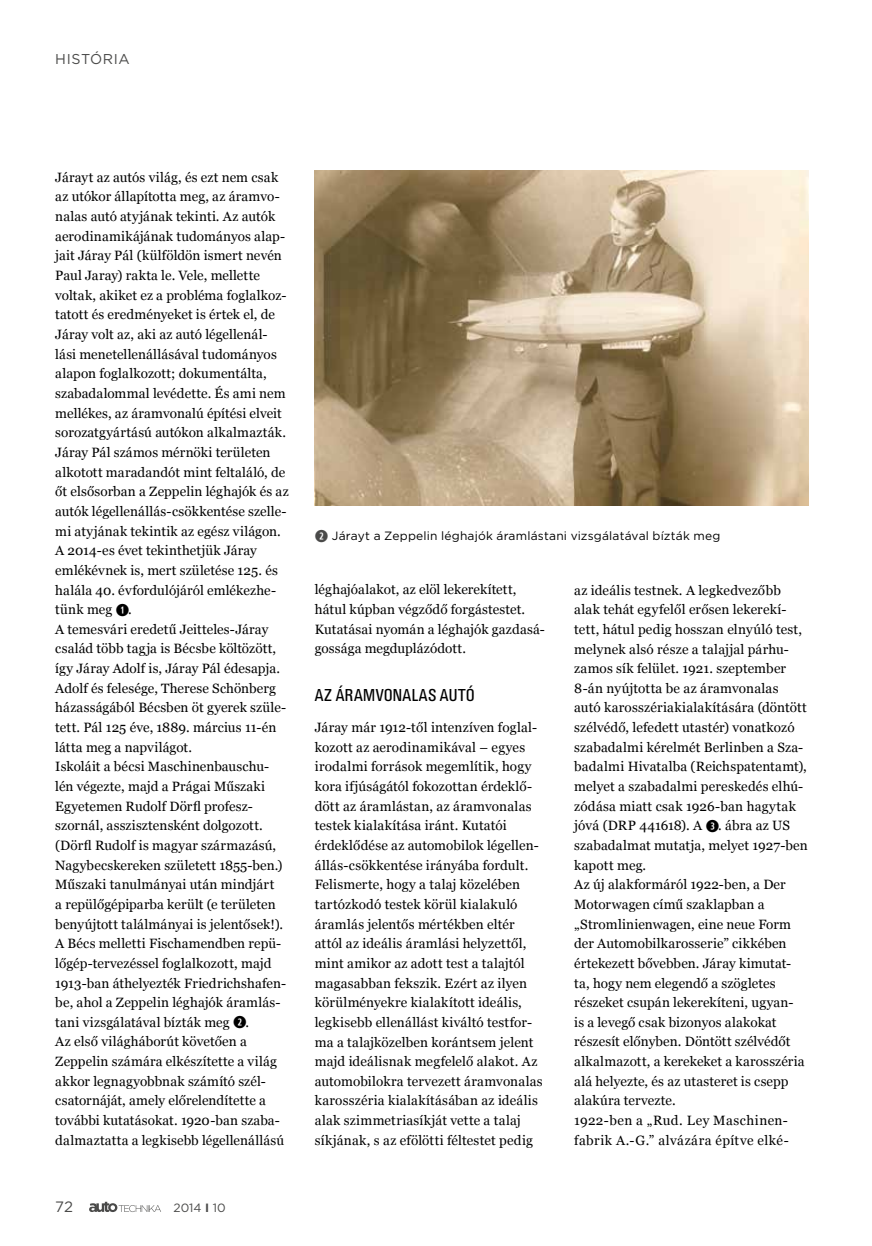
<style>
.page{position:relative;width:872px;height:1246px;background:#fff}
.page>*{position:absolute;margin:0;border:0;box-sizing:border-box;transform-origin:0 0}
.t1{font:18px "U001 Con";letter-spacing:.025em;color:#000}
.t2{font:15px "Gotham";color:#4a4a49}
.t3{font:14.25px "Gotham";letter-spacing:.04em;color:#4a4a49}
.t4{font:13.5px/19.6px "Georgia";letter-spacing:.01em;color:#000}
.t5{font:12px "Gotham";letter-spacing:.015em;color:#000}
.t6{font:12px "Gotham";color:#4a4a49}
.s1{font-family:"Combi Numerals Ltd";font-size:16.5px}
.s2{font-weight:700}
.s3{font-family:"Combi Numerals Ltd";font-size:16.5px;color:#4a4a49}
</style>
<div class="page">
<svg style="left:89px;top:1202px;width:72px;height:10px"></svg>
<img style="left:315px;top:170px;width:493px;height:335px">
<p class="t3" style="left:55px;top:50px;width:76px">HISTÓRIA</p>
<p class="t4" style="left:55px;top:167px;width:235px">Járayt az autós világ, és ezt nem csak az utókor állapította meg, az áramvo&shy;nalas autó atyjának tekinti. Az autók aerodinamikájának tudományos alap&shy;jait Járay Pál (külföldön ismert nevén Paul Jaray) rakta le. Vele, mellette voltak, akiket ez a probléma foglalkoz&shy;tatott és eredményeket is értek el, de Járay volt az, aki az autó légellenál&shy;lási menetellenállásával tudományos alapon foglalkozott; dokumentálta, szabadalommal levédette. És ami nem mellékes, az áramvonalú építési elveit sorozatgyártású autókon alkalmazták.<br>Járay Pál számos mérnöki területen alkotott maradandót mint feltaláló, de őt elsősorban a Zeppelin léghajók és az autók légellenállás-csökkentése szelle&shy;mi atyjának tekintik az egész világon.<br>A 2014-es évet tekinthetjük Járay emlékévnek is, mert születése 125. és halála 40. évfordulójáról emlékezhe&shy;tünk meg <span class="s1">➊</span>.<br>A temesvári eredetű Jeitteles-Járay család több tagja is Bécsbe költözött, így Járay Adolf is, Járay Pál édesapja.<br>Adolf és felesége, Therese Schönberg házasságából Bécsben öt gyerek szüle&shy;tett. Pál 125 éve, 1889. március 11-én látta meg a napvilágot.<br>Iskoláit a bécsi Maschinenbauschu&shy;lén végezte, majd a Prágai Műszaki Egyetemen Rudolf Dörfl profes - szornál, asszisztensként dolgozott. (Dörfl Rudolf is magyar származású, Nagybecskereken született 1855-ben.)<br>Műszaki tanulmányai után mindjárt<br>a repülőgépiparba került (e területen benyújtott találmányai is jelentősek!).<br>A Bécs melletti Fischamendben repü&shy;lőgép-tervezéssel foglalkozott, majd 1913-ban áthelyezték Friedrichshafen&shy;be, ahol a Zeppelin léghajók áramlás&shy;tani vizsgálatával bízták meg <span class="s1">➋</span>.<br>Az első világháborút követően a Zeppelin számára elkészítette a világ akkor legnagyobbnak számító szél&shy;csatornáját, amely előrelendítette a további kutatásokat. 1920-ban szaba&shy;dalmaztatta a legkisebb légellenállású</p>
<p class="t2" style="left:55px;top:1197px;width:19px">72</p>
<p class="t6" style="left:173px;top:1200px;width:54px">2014 <span class="s2">I</span> 10</p>
<p class="t5" style="left:315px;top:528px;width:407px"><span class="s3">➋</span> Járayt a Zeppelin léghajók áramlástani vizsgálatával bízták meg</p>
<p class="t4" style="left:315px;top:579px;width:232px">léghajóalakot, az elöl lekerekített, hátul kúpban végződő forgástestet.<br>Kutatásai nyomán a léghajók gazdasá&shy;gossága megduplázódott.</p>
<h1 class="t1" style="left:315px;top:685px;width:161px">AZ ÁRAMVONALAS AUTÓ</h1>
<p class="t4" style="left:315px;top:717px;width:229px">Járay már 1912-től intenzíven foglal&shy;kozott az aerodinamikával – egyes irodalmi források megemlítik, hogy kora ifjúságától fokozottan érdeklő&shy;dött az áramlástan, az áramvonalas testek kialakítása iránt. Kutatói érdeklődése az automobilok légellen&shy;állás-csökkentése irányába fordult.<br>Felismerte, hogy a talaj közelében tartózkodó testek körül kialakuló áramlás jelentős mértékben eltér attól az ideális áramlási helyzettől, mint amikor az adott test a talajtól magasabban fekszik. Ezért az ilyen körülményekre kialakított ideális, legkisebb ellenállást kiváltó testfor&shy;ma a talajközelben korántsem jelent majd ideálisnak megfelelő alakot. Az automobilokra tervezett áramvonalas karosszéria kialakításában az ideális alak szimmetriasíkját vette a talaj síkjának, s az efölötti féltestet pedig</p>
<p class="t4" style="left:574px;top:579px;width:235px">az ideális testnek. A legkedvezőbb alak tehát egyfelől erősen lekerekí&shy;tett, hátul pedig hosszan elnyúló test, melynek alsó része a talajjal párhu&shy;zamos sík felület. 1921. szeptember 8-án nyújtotta be az áramvonalas autó karosszériakialakítására (döntött szélvédő, lefedett utastér) vonatkozó szabadalmi kérelmét Berlinben a Sza&shy;badalmi Hivatalba (Reichspatentamt), melyet a szabadalmi pereskedés elhú&shy;zódása miatt csak 1926-ban hagytak jóvá (DRP 441618). A <span class="s1">➌</span>. ábra az US szabadalmat mutatja, melyet 1927-ben kapott meg.<br>Az új alakformáról 1922-ben, a Der Motorwagen című szaklapban a „Stromlinienwagen, eine neue Form der Automobilkarosserie” cikkében értekezett bővebben. Járay kimutat&shy;ta, hogy nem elegendő a szögletes részeket csupán lekerekíteni, ugyan-<br>is a levegő csak bizonyos alakokat részesít előnyben. Döntött szélvédőt alkalmazott, a kerekeket a karosszéria alá helyezte, és az utasteret is csepp alakúra tervezte.<br>1922-ben a „Rud. Ley Maschinen&shy;fabrik A.-G.” alvázára építve elké-</p>
</div>
